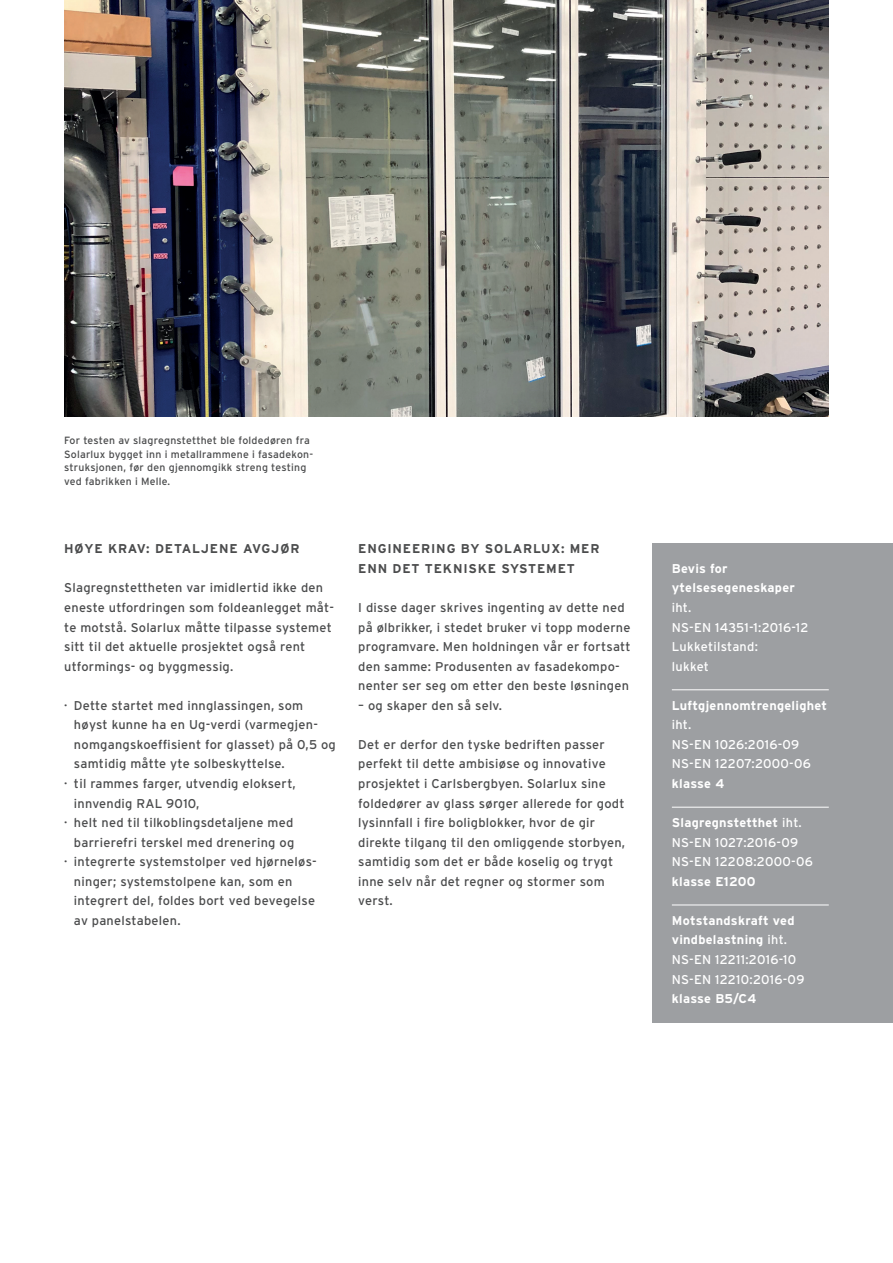
<style>
.page{position:relative;width:893px;height:1263px;background:#fff}
.page>*{position:absolute;margin:0;border:0;box-sizing:border-box;transform-origin:0 0}
.Fließtext_8_5_pt___Z{font:12.75px/19.5px "Interstate";letter-spacing:.02em;color:#4b4c4d}
.Fließtext_8_5_pt___Z-2{font:12.75px/19.5px "Interstate";letter-spacing:.02em;color:#fff}
.Fließtext_8_5_pt___Z-3{font:700 12.75px/19.5px "Interstate OT";letter-spacing:.02em;color:#fff}
.Zwischenheadline_8_5{font:700 12.75px/19.5px "Interstate OT";letter-spacing:.065em;color:#4b4c4d}
.Bildunterschrift_7_P{font:10.5px/13.5px "Interstate";letter-spacing:.02em;color:#4b4c4d}
.s1{font-family:"Interstate OT";font-weight:700}
.s2{font-family:"Interstate";font-weight:400}
</style>
<div class="page">
<img style="left:64px;top:0;width:765px;height:416px">
<div style="left:652px;top:543px;width:241px;height:480px;background:#9d9fa2"></div>
<hr style="left:672px;top:689px;width:157px;height:1px;background:#fff">
<hr style="left:672px;top:807px;width:157px;height:1px;background:#fff">
<hr style="left:672px;top:904px;width:157px;height:1px;background:#fff">
<p class="Bildunterschrift_7_P" style="left:64px;top:434px;width:250px">For testen av slagregnstetthet ble foldedøren fra Solarlux bygget inn i metallrammene i fasadekon&shy;struksjonen, før den gjennomgikk streng testing ved fabrikken i Melle.</p>
<p class="Zwischenheadline_8_5" style="left:64px;top:539px;width:237px">HØYE KRAV: DETALJENE AVGJØR</p>
<p class="Fließtext_8_5_pt___Z" style="left:64px;top:578px;width:271px">Slagregnstettheten var imidlertid ikke den eneste utfordringen som foldeanlegget måt&shy;te motstå. Solarlux måtte tilpasse systemet sitt til det aktuelle prosjektet også rent utformings- og byggmessig.</p>
<p class="Fließtext_8_5_pt___Z" style="left:74px;top:695px;width:263px;text-indent:-10px">· Dette startet med innglassingen, som høyst kunne ha en Ug-verdi (varmegjen&shy;nomgangskoeffisient for glasset) på 0,5 og samtidig måtte yte solbeskyttelse.</p>
<p class="Fließtext_8_5_pt___Z" style="left:74px;top:774px;width:223px;text-indent:-10px">· til rammes farger, utvendig eloksert, innvendig RAL 9010,</p>
<p class="Fließtext_8_5_pt___Z" style="left:64px;top:813px;width:232px;text-align:right">· helt ned til tilkoblingsdetaljene med barrierefri terskel med drenering og</p>
<p class="Fließtext_8_5_pt___Z" style="left:74px;top:852px;width:244px;text-indent:-10px">· integrerte systemstolper ved hjørneløs&shy;ninger; systemstolpene kan, som en integrert del, foldes bort ved bevegelse av panelstabelen.</p>
<p class="Zwischenheadline_8_5" style="left:358px;top:539px;width:243px">ENGINEERING BY SOLARLUX: MER<br>ENN DET TEKNISKE SYSTEMET</p>
<p class="Fließtext_8_5_pt___Z" style="left:358px;top:598px;width:274px">I disse dager skrives ingenting av dette ned på ølbrikker, i stedet bruker vi topp moderne programvare. Men holdningen vår er fortsatt den samme: Produsenten av fasadekompo&shy;nenter ser seg om etter den beste løsningen</p>
<p class="Fließtext_8_5_pt___Z" style="left:358px;top:695px;width:145px">– og skaper den så selv.</p>
<p class="Fließtext_8_5_pt___Z" style="left:358px;top:734px;width:268px">Det er derfor den tyske bedriften passer perfekt til dette ambisiøse og innovative prosjektet i Carlsbergbyen. Solarlux sine foldedører av glass sørger allerede for godt lysinnfall i fire boligblokker, hvor de gir direkte tilgang til den omliggende storbyen, samtidig som det er både koselig og trygt inne selv når det regner og stormer som verst.</p>
<p class="Fließtext_8_5_pt___Z-2" style="left:672px;top:558px;width:138px"><span class="s1">Bevis for ytelsesegeneskaper </span>iht.<br>NS-EN 14351-1:2016-12<br>Lukketilstand:<br>lukket</p>
<p class="Fließtext_8_5_pt___Z-2" style="left:672px;top:695px;width:157px"><span class="s1">Luftgjennomtrengelighet </span>iht.<br>NS-EN 1026:2016-09<br>NS-EN 12207:2000-06 <span class="s1">klasse 4</span></p>
<p class="Fließtext_8_5_pt___Z-2" style="left:672px;top:813px;width:142px"><span class="s1">Slagregnstetthet</span> iht.<br>NS-EN 1027:2016-09<br>NS-EN 12208:2000-06 <span class="s1">klasse E1200</span></p>
<p class="Fließtext_8_5_pt___Z-3" style="left:672px;top:910px;width:134px">Motstandskraft ved vindbelastning <span class="s2">iht.<br>NS-EN 12211:2016-10<br>NS-EN 12210:2016-09 </span>klasse B5/C4</p>
</div>
